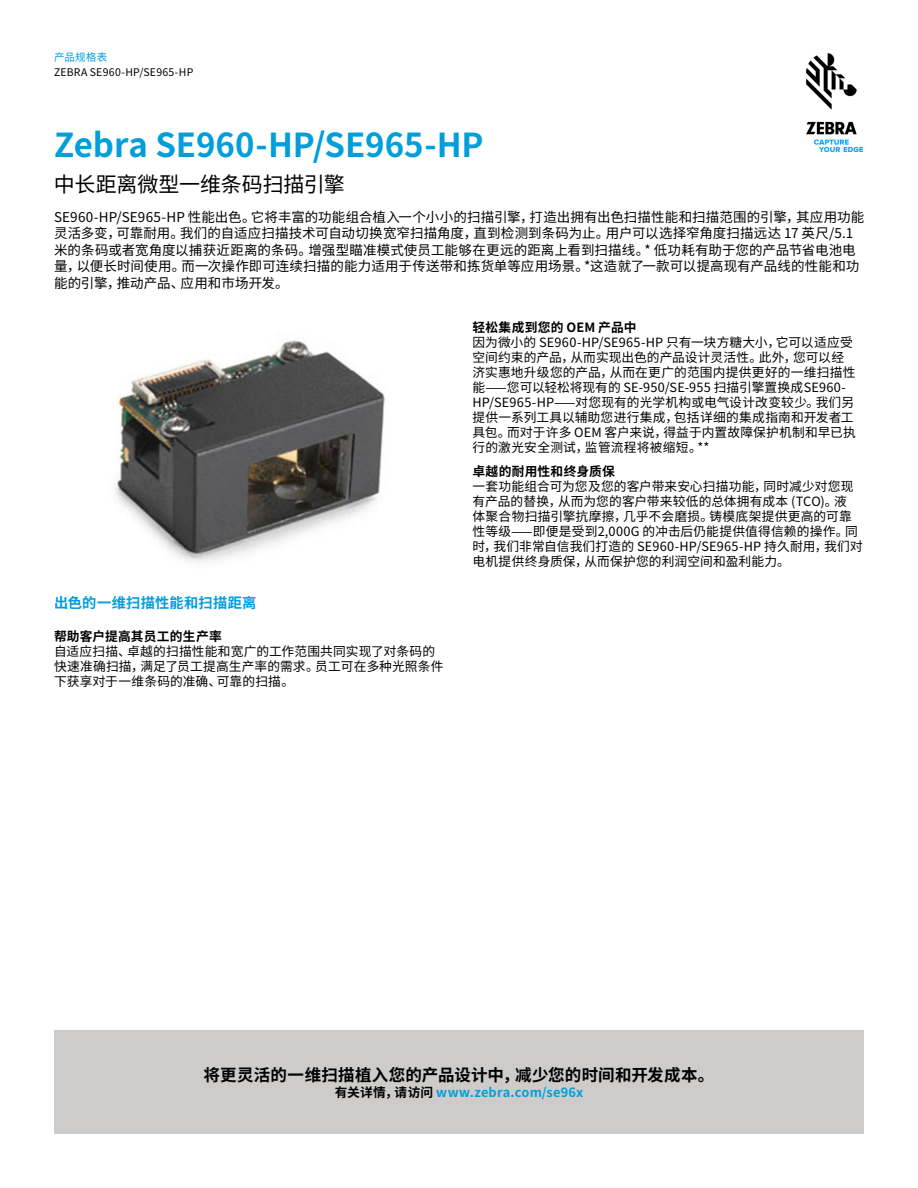
<style>
.page{position:relative;width:918px;height:1188px;background:#fff}
.page>*{position:absolute;margin:0;border:0;box-sizing:border-box;transform-origin:0 0}
.t1{font:700 33px "Noto Sans CJ Ksc";letter-spacing:-.005em;color:#009edb}
.t2{font:21px "Noto Sans CJ Ksc";letter-spacing:-.01em;color:#000}
.t3{font:700 16.5px "Noto Sans CJ Ksc";letter-spacing:.015em;color:#000}
.t4{font:700 14.25px "Noto Sans CJ Ksc";letter-spacing:.02em;color:#009edb}
.t5{font:13.5px/16.5px "Noto Sans CJ Ksc";letter-spacing:.005em;color:#000}
.t6{font:12.75px/15px "Noto Sans CJ Ksc";letter-spacing:.01em;color:#000}
.t7{font:700 12.75px "Noto Sans CJ Ksc";letter-spacing:.015em;color:#000}
.t8{font:700 12.75px "Noto Sans CJ Ksc";letter-spacing:.015em;color:#009edb}
.t9{font:10.5px "Noto Sans CJ Ksc";letter-spacing:.025em;color:#000}
.t10{font:10.5px "Noto Sans CJ Ksc";letter-spacing:.025em;color:#009edb}
.s1{color:#000}
</style>
<div class="page">
<img style="left:806px;top:54px;width:56px;height:97px">
<div style="left:54px;top:1031px;width:810px;height:103px;background:#cdccca"></div>
<img style="left:115px;top:340px;width:270px;height:222px">
<p class="t10" style="left:54px;top:52px;width:55px">产品规格表</p>
<p class="t9" style="left:54px;top:66px;width:141px">ZEBRA SE960-HP/SE965-HP</p>
<h1 class="t1" style="left:54px;top:127px;width:431px">Zebra SE960-HP/SE965-HP</h1>
<h2 class="t2" style="left:54px;top:172px;width:292px">中长距离微型一维条码扫描引擎</h2>
<p class="t5" style="left:54px;top:209px;width:812px">SE960-HP/SE965-HP 性能出色。它将丰富的功能组合植入一个小小的扫描引擎，打造出拥有出色扫描性能和扫描范围的引擎，其应用功能灵活多变，可靠耐用。我们的自适应扫描技术可自动切换宽窄扫描角度，直到检测到条码为止。用户可以选择窄角度扫描远达 17 英尺/5.1米的条码或者宽角度以捕获近距离的条码。增强型瞄准模式使员工能够在更远的距离上看到扫描线。* 低功耗有助于您的产品节省电池电量，以便长时间使用。而一次操作即可连续扫描的能力适用于传送带和拣货单等应用场景。*这造就了一款可以提高现有产品线的性能和功能的引擎，推动产品、应用和市场开发。</p>
<p class="t4" style="left:54px;top:595px;width:204px">出色的一维扫描性能和扫描距离</p>
<p class="t7" style="left:54px;top:629px;width:169px">帮助客户提高其员工的生产率</p>
<p class="t6" style="left:54px;top:644px;width:391px">自适应扫描、卓越的扫描性能和宽广的工作范围共同实现了对条码的快速准确扫描，满足了员工提高生产率的需求。员工可在多种光照条件下获享对于一维条码的准确、可靠的扫描。</p>
<p class="t7" style="left:472px;top:320px;width:165px">轻松集成到您的 OEM 产品中</p>
<p class="t6" style="left:472px;top:335px;width:385px">因为微小的 SE960-HP/SE965-HP 只有一块方糖大小，它可以适应受空间约束的产品，从而实现出色的产品设计灵活性。此外，您可以经济实惠地升级您的产品，从而在更广的范围内提供更好的一维扫描性能——您可以轻松将现有的 SE-950/SE-955 扫描引擎置换成SE960- HP/SE965-HP——对您现有的光学机构或电气设计改变较少。我们另提供一系列工具以辅助您进行集成，包括详细的集成指南和开发者工具包。而对于许多 OEM 客户来说，得益于内置故障保护机制和早已执行的激光安全测试，监管流程将被缩短。**</p>
<p class="t7" style="left:472px;top:464px;width:144px">卓越的耐用性和终身质保</p>
<p class="t6" style="left:472px;top:479px;width:392px">一套功能组合可为您及您的客户带来安心扫描功能，同时减少对您现有产品的替换，从而为您的客户带来较低的总体拥有成本 (TCO)。液体聚合物扫描引擎抗摩擦，几乎不会磨损。铸模底架提供更高的可靠性等级——即便是受到2,000G 的冲击后仍能提供值得信赖的操作。同时，我们非常自信我们打造的 SE960-HP/SE965-HP 持久耐用，我们对电机提供终身质保，从而保护您的利润空间和盈利能力。</p>
<p class="t3" style="left:204px;top:1066px;width:512px">将更灵活的一维扫描植入您的产品设计中，减少您的时间和开发成本。</p>
<p class="t8" style="left:335px;top:1085px;width:250px"><span class="s1">有关详情，请访问</span> www.zebra.com/se96x</p>
</div>
